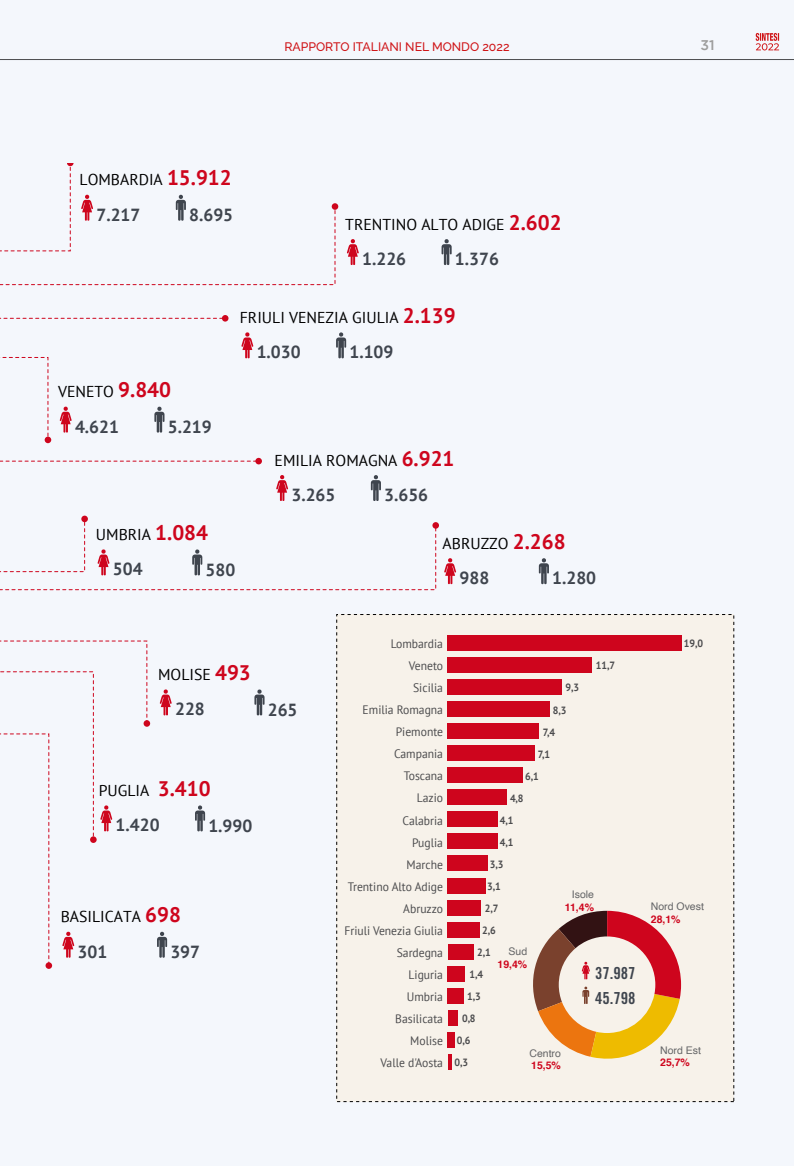
<style>
.page{position:relative;width:794px;height:1166px;background:#f4f7fc}
.page>*{position:absolute;margin:0;border:0;box-sizing:border-box;transform-origin:0 0}
.t1{font:700 17.5px "PT Sans";color:#3f454e}
.t2{font:16.62px/24.7px "Trade Gothic Bold Cond Twenty";color:#3f454e}
.t3{font:15.75px "PT Sans";color:#000}
.t4{font:500 14px "Gotham";color:#9d9d9c}
.t5{font:12.25px/22.1px "PT Sans";color:#4b4b4d;text-align:right;scale:.95 1}
.t6{font:500 12.25px "Raleway";color:#cf1417}
.t7{font:700 10.5px "PT Sans";color:#4b4b4d;scale:.95 1}
.t8{font:10.5px "Helvetica";color:#646567}
.t9{font:700 10.5px "Helvetica";color:#ce051d}
.s1{font-weight:700;font-size:21px;color:#ce051d}
</style>
<div class="page">
<hr style="left:0;top:59px;width:794px;height:1px;background:#000">
<svg style="left:336px;top:332px;width:10px;height:26px"></svg>
<svg style="left:441px;top:239px;width:11px;height:26px"></svg>
<svg style="left:347px;top:239px;width:12px;height:26px"></svg>
<svg style="left:371px;top:475px;width:10px;height:26px"></svg>
<svg style="left:276px;top:475px;width:12px;height:26px"></svg>
<svg style="left:254px;top:689px;width:10px;height:26px"></svg>
<svg style="left:160px;top:689px;width:12px;height:26px"></svg>
<svg style="left:195px;top:805px;width:10px;height:26px"></svg>
<div style="left:144px;top:720px;width:6px;height:7px;background:#ce051d;border-radius:50%"></div>
<div style="left:432px;top:522px;width:7px;height:7px;background:#ce051d;border-radius:50%"></div>
<svg style="left:157px;top:932px;width:10px;height:26px"></svg>
<div style="left:46px;top:962px;width:6px;height:7px;background:#ce051d;border-radius:50%"></div>
<svg style="left:0;top:640px;width:148px;height:326px"></svg>
<div style="left:90px;top:836px;width:7px;height:7px;background:#ce051d;border-radius:50%"></div>
<div style="left:222px;top:315px;width:6px;height:7px;background:#ce051d;border-radius:50%"></div>
<svg style="left:539px;top:558px;width:10px;height:26px"></svg>
<svg style="left:444px;top:558px;width:12px;height:26px"></svg>
<svg style="left:0;top:164px;width:336px;height:155px"></svg>
<div style="left:332px;top:203px;width:6px;height:7px;background:#ce051d;border-radius:50%"></div>
<svg style="left:0;top:332px;width:260px;height:130px"></svg>
<div style="left:255px;top:458px;width:7px;height:6px;background:#ce051d;border-radius:50%"></div>
<svg style="left:0;top:521px;width:436px;height:69px"></svg>
<div style="left:81px;top:516px;width:7px;height:6px;background:#ce051d;border-radius:50%"></div>
<div style="left:337px;top:614px;width:397px;height:487px;background:#f7f2ea"></div>
<div style="left:447px;top:635px;width:235px;height:16px;background:#ce051d"></div>
<div style="left:447px;top:657px;width:145px;height:16px;background:#ce051d"></div>
<div style="left:447px;top:679px;width:115px;height:16px;background:#ce051d"></div>
<div style="left:447px;top:701px;width:103px;height:16px;background:#ce051d"></div>
<div style="left:447px;top:723px;width:92px;height:16px;background:#ce051d"></div>
<div style="left:447px;top:745px;width:88px;height:16px;background:#ce051d"></div>
<div style="left:447px;top:767px;width:76px;height:16px;background:#ce051d"></div>
<div style="left:447px;top:789px;width:60px;height:16px;background:#ce051d"></div>
<div style="left:447px;top:811px;width:51px;height:16px;background:#ce051d"></div>
<div style="left:447px;top:833px;width:51px;height:16px;background:#ce051d"></div>
<div style="left:447px;top:855px;width:41px;height:16px;background:#ce051d"></div>
<div style="left:447px;top:877px;width:39px;height:16px;background:#ce051d"></div>
<div style="left:447px;top:899px;width:34px;height:16px;background:#ce051d"></div>
<div style="left:447px;top:922px;width:33px;height:15px;background:#ce051d"></div>
<div style="left:447px;top:944px;width:26px;height:15px;background:#ce051d"></div>
<div style="left:447px;top:966px;width:18px;height:16px;background:#ce051d"></div>
<div style="left:447px;top:988px;width:17px;height:16px;background:#ce051d"></div>
<div style="left:447px;top:1010px;width:10px;height:16px;background:#ce051d"></div>
<div style="left:447px;top:1032px;width:8px;height:16px;background:#ce051d"></div>
<svg style="left:448px;top:1054px;width:3px;height:16px"></svg>
<svg style="left:533px;top:911px;width:148px;height:148px"></svg>
<svg style="left:755px;top:33px;width:24px;height:17px"></svg>
<p class="t6" style="left:284px;top:40px;width:227px">RAPPORTO ITALIANI NEL MONDO 2022</p>
<p class="t4" style="left:700px;top:37px;width:16px">31</p>
<p class="t3" style="left:80px;top:170px;width:154px">LOMBARDIA <span class="s1">15.912</span></p>
<h1 class="t1" style="left:96px;top:203px;width:45px">7.217</h1>
<h1 class="t1" style="left:189px;top:203px;width:45px">8.695</h1>
<p class="t3" style="left:345px;top:214px;width:218px">TRENTINO ALTO ADIGE <span class="s1">2.602</span></p>
<h1 class="t1" style="left:362px;top:247px;width:45px">1.226</h1>
<h1 class="t1" style="left:455px;top:247px;width:45px">1.376</h1>
<p class="t3" style="left:58px;top:382px;width:114px">VENETO <span class="s1">9.840</span></p>
<h1 class="t1" style="left:75px;top:415px;width:45px">4.621</h1>
<h1 class="t1" style="left:168px;top:415px;width:45px">5.219</h1>
<p class="t3" style="left:96px;top:524px;width:114px">UMBRIA <span class="s1">1.084</span></p>
<p class="t3" style="left:240px;top:307px;width:217px">FRIULI VENEZIA GIULIA <span class="s1">2.139</span></p>
<h1 class="t1" style="left:257px;top:340px;width:45px">1.030</h1>
<h1 class="t1" style="left:349px;top:341px;width:45px">1.109</h1>
<p class="t3" style="left:275px;top:450px;width:181px">EMILIA ROMAGNA <span class="s1">6.921</span></p>
<h1 class="t1" style="left:291px;top:483px;width:45px">3.265</h1>
<h1 class="t1" style="left:384px;top:483px;width:45px">3.656</h1>
<p class="t3" style="left:442px;top:533px;width:124px">ABRUZZO <span class="s1">2.268</span></p>
<h1 class="t1" style="left:113px;top:557px;width:31px">504</h1>
<h1 class="t1" style="left:206px;top:558px;width:31px">580</h1>
<p class="t3" style="left:158px;top:664px;width:94px">MOLISE <span class="s1">493</span></p>
<h1 class="t1" style="left:175px;top:697px;width:31px">228</h1>
<h1 class="t1" style="left:268px;top:698px;width:31px">265</h1>
<p class="t3" style="left:99px;top:780px;width:113px">PUGLIA <span class="s1">3.410</span></p>
<h1 class="t1" style="left:116px;top:813px;width:45px">1.420</h1>
<h1 class="t1" style="left:208px;top:814px;width:45px">1.990</h1>
<p class="t3" style="left:61px;top:907px;width:122px">BASILICATA <span class="s1">698</span></p>
<h1 class="t1" style="left:78px;top:940px;width:31px">301</h1>
<h1 class="t1" style="left:170px;top:940px;width:31px">397</h1>
<h1 class="t1" style="left:459px;top:566px;width:31px">988</h1>
<h1 class="t1" style="left:552px;top:566px;width:45px">1.280</h1>
<p class="t5" style="left:344px;top:632px;width:105px">Lombardia<br>Veneto<br>Sicilia<br>Emilia Romagna<br>Piemonte<br>Campania<br>Toscana<br>Lazio<br>Calabria<br>Puglia<br>Marche<br>Trentino Alto Adige<br>Abruzzo<br>Friuli Venezia Giulia<br>Sardegna<br>Liguria<br>Umbria<br>Basilicata<br>Molise<br>Valle d'Aosta</p>
<p class="t7" style="left:565px;top:681px;width:16px">9,3</p>
<p class="t7" style="left:553px;top:703px;width:16px">8,3</p>
<p class="t7" style="left:543px;top:725px;width:15px">7,4</p>
<p class="t7" style="left:538px;top:747px;width:15px">7,1</p>
<p class="t7" style="left:525px;top:769px;width:16px">6,1</p>
<p class="t7" style="left:596px;top:659px;width:22px">11,7</p>
<p class="t7" style="left:510px;top:791px;width:16px">4,8</p>
<p class="t7" style="left:500px;top:813px;width:16px">4,1</p>
<p class="t7" style="left:500px;top:835px;width:16px">4,1</p>
<p class="t7" style="left:490px;top:857px;width:16px">3,3</p>
<p class="t7" style="left:487px;top:879px;width:16px">3,1</p>
<p class="t7" style="left:485px;top:901px;width:16px">2,7</p>
<p class="t7" style="left:482px;top:923px;width:16px">2,6</p>
<p class="t7" style="left:477px;top:945px;width:16px">2,1</p>
<p class="t7" style="left:469px;top:967px;width:16px">1,4</p>
<p class="t7" style="left:467px;top:989px;width:16px">1,3</p>
<p class="t7" style="left:462px;top:1011px;width:16px">0,8</p>
<p class="t7" style="left:457px;top:1033px;width:16px">0,6</p>
<p class="t7" style="left:454px;top:1055px;width:16px">0,3</p>
<p class="t8" style="left:572px;top:886px;width:24px">Isole</p>
<p class="t9" style="left:565px;top:898px;width:31px">11,4%</p>
<p class="t8" style="left:508px;top:943px;width:20px">Sud</p>
<p class="t9" style="left:497px;top:956px;width:31px">19,4%</p>
<h2 class="t2" style="left:595px;top:961px;width:42px">37.987<br>45.798</h2>
<p class="t8" style="left:529px;top:1045px;width:33px">Centro</p>
<p class="t9" style="left:531px;top:1057px;width:31px">15,5%</p>
<p class="t7" style="left:684px;top:637px;width:22px">19,0</p>
<p class="t8" style="left:651px;top:898px;width:55px">Nord Ovest</p>
<p class="t9" style="left:651px;top:911px;width:31px">28,1%</p>
<p class="t8" style="left:660px;top:1042px;width:42px">Nord Est</p>
<p class="t9" style="left:660px;top:1054px;width:31px">25,7%</p>
</div>
